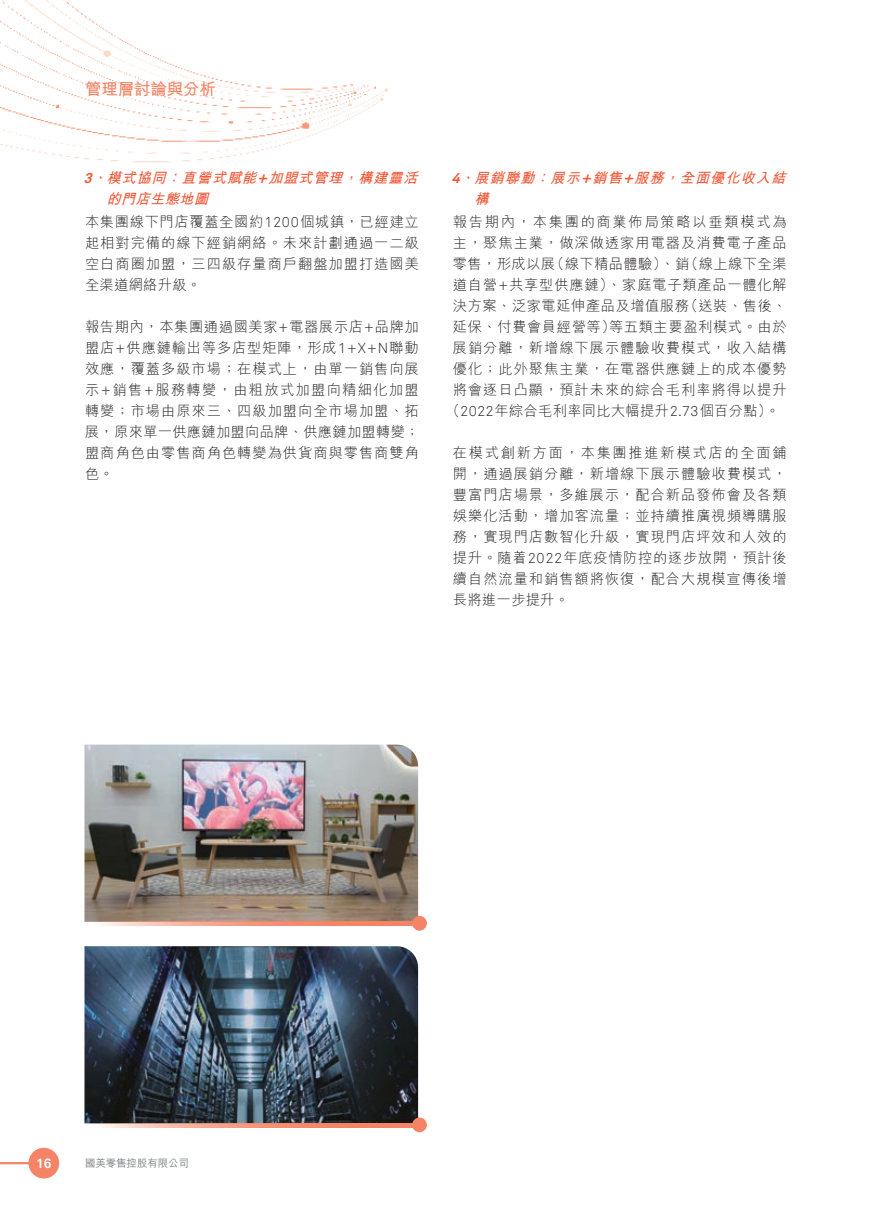
<style>
.page{position:relative;width:893px;height:1212px;background:#fff}
.page>*{position:absolute;margin:0;border:0;box-sizing:border-box;transform-origin:0 0}
.t1{font:700 16.5px "M Hei HK";letter-spacing:-.01em;color:#f48465}
.t2{font:300 14.25px/21px "M Hei HK";letter-spacing:.07em;color:#231f20;text-align:justify}
.t3{font:italic 700 14.25px/21px "M Hei HK";color:#f05939}
.t4{font:700 13.5px "Akkurat Pro";color:#fff}
.t5{font:500 10.5px "M Hei HK";letter-spacing:-.01em;color:#808285}
.s1{font-family:"Akkurat Pro"}
.s2{font-family:"Akkurat Light Pro";font-weight:400}
</style>
<div class="page">
<div style="left:28px;top:1148px;width:31px;height:30px;background:#f48465;border-radius:50%"></div>
<hr style="left:0;top:1162px;width:44px;height:2px;background:#f48465">
<img style="left:0;top:0;width:388px;height:163px">
<img style="left:84px;top:946px;width:334px;height:177px">
<svg style="left:84px;top:1123px;width:328px;height:4px"></svg>
<div style="left:412px;top:1117px;width:15px;height:15px;background:#f48465;border-radius:50%"></div>
<img style="left:84px;top:744px;width:334px;height:177px">
<svg style="left:84px;top:921px;width:328px;height:5px;background:#f2a18a"></svg>
<div style="left:412px;top:916px;width:15px;height:15px;background:#f48465;border-radius:50%"></div>
<p class="t1" style="left:85px;top:77px;width:132px">管理層討論與分析</p>
<p class="t3" style="left:107px;top:166px;width:317px;text-indent:-23px"><span class="s1">3</span>、模式協同：直營式賦能<span class="s1">+</span>加盟式管理，構建靈活的門店生態地圖</p>
<p class="t2" style="left:85px;top:211px;width:335px">本集團線下門店覆蓋全國約<span class="s2">1200</span>個城鎮，已經建立起相對完備的線下經銷網絡。未來計劃通過一二級空白商圈加盟，三四級存量商戶翻盤加盟打造國美全渠道網絡升級。</p>
<p class="t2" style="left:85px;top:316px;width:336px">報告期內，本集團通過國美家<span class="s2">+</span>電器展示店<span class="s2">+</span>品牌加盟店<span class="s2">+</span>供應鏈輸出等多店型矩陣，形成<span class="s2">1+X+N</span>聯動效應，覆蓋多級市場；在模式上，由單一銷售向展示<span class="s2">+</span>銷售<span class="s2">+</span>服務轉變，由粗放式加盟向精細化加盟轉變；市場由原來三、四級加盟向全市場加盟、拓展，原來單一供應鏈加盟向品牌、供應鏈加盟轉變；盟商角色由零售商角色轉變為供貨商與零售商雙角色。</p>
<p class="t3" style="left:474px;top:166px;width:317px;text-indent:-23px"><span class="s1">4</span>、展銷聯動：展示<span class="s1">+</span>銷售<span class="s1">+</span>服務，全面優化收入結構</p>
<p class="t2" style="left:446px;top:211px;width:342px;text-align:center">報告期內，本集團的商業佈局策略以垂類模式為主，聚焦主業，做深做透家用電器及消費電子產品零售，形成以展（線下精品體驗）、銷（線上線下全渠道自營<span class="s2">+</span>共享型供應鏈）、家庭電子類產品一體化解決方案、泛家電延伸產品及增值服務（送裝、售後、延保、付費會員經營等）等五類主要盈利模式。由於展銷分離，新增線下展示體驗收費模式，收入結構優化；此外聚焦主業，在電器供應鏈上的成本優勢將會逐日凸顯，預計未來的綜合毛利率將得以提升（<span class="s2">2022</span>年綜合毛利率同比大幅提升<span class="s2">2.73</span>個百分點）。</p>
<p class="t2" style="left:453px;top:442px;width:335px">在模式創新方面，本集團推進新模式店的全面鋪開，通過展銷分離，新增線下展示體驗收費模式，豐富門店場景，多維展示，配合新品發佈會及各類娛樂化活動，增加客流量；並持續推廣視頻導購服務，實現門店數智化升級，實現門店坪效和人效的提升。隨着<span class="s2">2022</span>年底疫情防控的逐步放開，預計後續自然流量和銷售額將恢復，配合大規模宣傳後增長將進一步提升。</p>
<p class="t4" style="left:36px;top:1155px;width:17px">16</p>
<p class="t5" style="left:85px;top:1156px;width:106px">國美零售控股有限公司</p>
</div>
